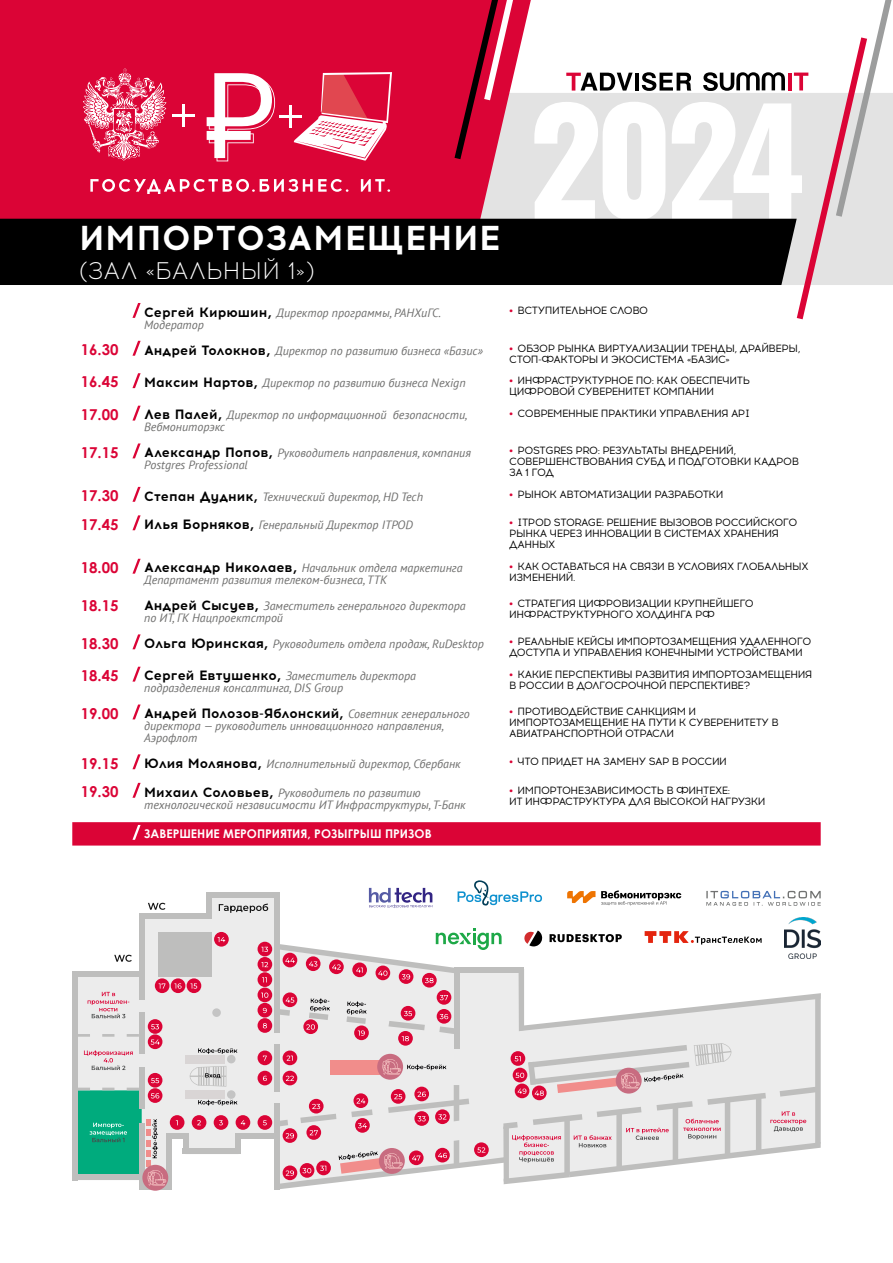
<style>
.page{position:relative;width:893px;height:1263px;background:#fff}
.page>*{position:absolute;margin:0;border:0;box-sizing:border-box;transform-origin:0 0}
.t1{font:700 142.5px "Oswald";color:#fff}
.t2{font:700 34.5px "Acrom";letter-spacing:.01em;color:#fff}
.t3{font:300 24px "Acrom";letter-spacing:.01em;color:#fff}
.t4{font:700 15px "Century Gothic";color:#db0436}
.t5{font:700 13.5px "Acrom";color:#000}
.t6{font:italic 12px/12px "PT Sans";color:#6f6f6e}
.t7{font:700 12px "Century Gothic";color:#fff}
.t8{font:10.5px/10.9px "Acrom";letter-spacing:-.04em;color:#000}
.s1{font-family:"Acrom";font-weight:700;font-style:normal;font-size:13.5px;color:#000}
.s2{color:#db0436}
.s3{font-family:"PT Sans";font-weight:400;font-style:italic;font-size:12px;color:#6f6f6e}
</style>
<div class="page">
<svg style="left:78px;top:896px;width:604px;height:291px"></svg>
<div style="left:531px;top:93px;width:261px;height:126px;background:#e3e3e3"></div>
<div style="left:0;top:0;width:531px;height:219px;background:#db0436"></div>
<div style="left:60px;top:52px;width:348px;height:121px;background:#db0436"></div>
<svg style="left:83px;top:69px;width:84px;height:91px"></svg>
<svg style="left:207px;top:73px;width:68px;height:88px"></svg>
<svg style="left:294px;top:72px;width:98px;height:89px"></svg>
<hr style="left:182px;top:104px;width:3px;height:23px;background:#fff">
<hr style="left:172px;top:114px;width:23px;height:3px;background:#fff">
<hr style="left:289px;top:105px;width:3px;height:23px;background:#fff">
<hr style="left:279px;top:115px;width:23px;height:3px;background:#fff">
<svg style="left:90px;top:179px;width:258px;height:15px"></svg>
<svg style="left:361px;top:179px;width:29px;height:13px"></svg>
<svg style="left:792px;top:0;width:101px;height:320px"></svg>
<svg style="left:450px;top:0;width:183px;height:166px"></svg>
<hr style="left:635px;top:73px;width:4px;height:18px;background:#000">
<svg style="left:642px;top:72px;width:49px;height:19px"></svg>
<svg style="left:703px;top:72px;width:82px;height:19px"></svg>
<hr style="left:788px;top:73px;width:4px;height:17px;background:#db0436">
<svg style="left:132px;top:303px;width:9px;height:15px"></svg>
<svg style="left:132px;top:341px;width:9px;height:15px"></svg>
<svg style="left:132px;top:373px;width:9px;height:15px"></svg>
<svg style="left:132px;top:406px;width:9px;height:15px"></svg>
<svg style="left:132px;top:443px;width:9px;height:15px"></svg>
<svg style="left:132px;top:487px;width:9px;height:15px"></svg>
<svg style="left:132px;top:515px;width:9px;height:15px"></svg>
<svg style="left:132px;top:559px;width:9px;height:15px"></svg>
<svg style="left:132px;top:634px;width:9px;height:15px"></svg>
<svg style="left:132px;top:667px;width:9px;height:15px"></svg>
<svg style="left:132px;top:704px;width:9px;height:15px"></svg>
<svg style="left:132px;top:754px;width:9px;height:15px"></svg>
<svg style="left:132px;top:783px;width:9px;height:15px"></svg>
<div style="left:72px;top:822px;width:749px;height:23px;background:#db0436"></div>
<div style="left:0;top:219px;width:797px;height:66px;background:#000"></div>
<svg style="left:369px;top:888px;width:63px;height:20px"></svg>
<svg style="left:458px;top:880px;width:84px;height:26px"></svg>
<svg style="left:567px;top:891px;width:28px;height:12px"></svg>
<svg style="left:601px;top:890px;width:80px;height:15px"></svg>
<svg style="left:706px;top:891px;width:115px;height:15px"></svg>
<img style="left:788px;top:917px;width:29px;height:8px">
<div style="left:72px;top:971px;width:6px;height:209px;background:#bebebd"></div>
<div style="left:139px;top:971px;width:5px;height:28px;background:#bebebd"></div>
<div style="left:139px;top:913px;width:5px;height:63px;background:#bebebd"></div>
<div style="left:206px;top:892px;width:6px;height:21px;background:#bebebd"></div>
<div style="left:274px;top:892px;width:6px;height:140px;background:#bebebd"></div>
<div style="left:139px;top:1013px;width:5px;height:41px;background:#bebebd"></div>
<div style="left:139px;top:1068px;width:5px;height:41px;background:#bebebd"></div>
<div style="left:183px;top:1134px;width:5px;height:17px;background:#bebebd"></div>
<div style="left:74px;top:971px;width:70px;height:5px;background:#bebebd"></div>
<div style="left:206px;top:892px;width:74px;height:5px;background:#bebebd"></div>
<div style="left:166px;top:1134px;width:22px;height:5px;background:#bebebd"></div>
<div style="left:139px;top:1184px;width:32px;height:5px;background:#bebebd"></div>
<div style="left:166px;top:1134px;width:5px;height:55px;background:#bebebd"></div>
<div style="left:183px;top:1148px;width:58px;height:6px;background:#bebebd"></div>
<div style="left:158px;top:932px;width:54px;height:44px;background:#bebebd"></div>
<div style="left:139px;top:913px;width:73px;height:5px;background:#bebebd"></div>
<svg style="left:78px;top:1034px;width:61px;height:3px"></svg>
<svg style="left:88px;top:992px;width:41px;height:26px"></svg>
<svg style="left:84px;top:1050px;width:49px;height:20px"></svg>
<svg style="left:114px;top:955px;width:18px;height:7px"></svg>
<svg style="left:148px;top:903px;width:17px;height:7px"></svg>
<svg style="left:219px;top:903px;width:49px;height:10px"></svg>
<div style="left:170px;top:1115px;width:14px;height:15px;background:#db0436;border-radius:7px"></div>
<div style="left:187px;top:978px;width:14px;height:15px;background:#db0436;border-radius:7px"></div>
<div style="left:148px;top:1034px;width:14px;height:15px;background:#db0436;border-radius:7px"></div>
<svg style="left:151px;top:1039px;width:9px;height:6px"></svg>
<div style="left:148px;top:1073px;width:14px;height:14px;background:#db0436;border-radius:7px"></div>
<div style="left:148px;top:1019px;width:14px;height:15px;background:#db0436;border-radius:7px"></div>
<svg style="left:151px;top:1024px;width:8px;height:5px"></svg>
<div style="left:171px;top:978px;width:14px;height:15px;background:#db0436;border-radius:7px"></div>
<svg style="left:174px;top:983px;width:8px;height:6px"></svg>
<div style="left:155px;top:978px;width:14px;height:15px;background:#db0436;border-radius:7px"></div>
<svg style="left:159px;top:983px;width:6px;height:5px"></svg>
<div style="left:185px;top:1090px;width:40px;height:9px;background:#d9d5d5"></div>
<div style="left:185px;top:1055px;width:40px;height:8px;background:#d9d5d5"></div>
<svg style="left:142px;top:1165px;width:26px;height:26px"></svg>
<svg style="left:74px;top:1078px;width:92px;height:107px;background:#69b59f"></svg>
<svg style="left:190px;top:928px;width:631px;height:261px"></svg>
<h2 class="t2" style="left:79px;top:214px;width:423px">ИМПОРТОЗАМЕЩЕНИЕ</h2>
<h3 class="t3" style="left:79px;top:256px;width:237px">(ЗАЛ «БАЛЬНЫЙ 1»)</h3>
<h1 class="t1" style="left:529px;top:86px;width:277px">2024</h1>
<p class="t6" style="left:144px;top:306px;width:298px"><span class="s1">Сергей Кирюшин,</span> Директор программы, РАНХиГС.<br>Модератор</p>
<p class="t8" style="left:509px;top:305px;width:140px"><span class="s2">•</span> ВСТУПИТЕЛЬНОЕ СЛОВО</p>
<h3 class="t4" style="left:81px;top:338px;width:39px">16.30</h3>
<p class="t6" style="left:144px;top:344px;width:340px"><span class="s1">Андрей Толокнов,</span> Директор по развитию бизнеса «Базис»</p>
<p class="t8" style="left:509px;top:343px;width:293px"><span class="s2">•</span> ОБЗОР РЫНКА ВИРТУАЛИЗАЦИИ ТРЕНДЫ, ДРАЙВЕРЫ,<br>СТОП-ФАКТОРЫ И ЭКОСИСТЕМА «БАЗИС»</p>
<h3 class="t4" style="left:81px;top:371px;width:39px">16.45</h3>
<p class="t6" style="left:144px;top:376px;width:323px"><span class="s1">Максим Нартов,</span> Директор по развитию бизнеса Nexign</p>
<p class="t8" style="left:509px;top:375px;width:242px"><span class="s2">•</span> ИНФРАСТРУКТУРНОЕ ПО: КАК ОБЕСПЕЧИТЬ<br>ЦИФРОВОЙ СУВЕРЕНИТЕТ КОМПАНИИ</p>
<h3 class="t4" style="left:81px;top:403px;width:39px">17.00</h3>
<p class="t6" style="left:144px;top:409px;width:325px"><span class="s1">Лев Палей,</span> Директор по информационной безопасности,<br>Вебмониторэкс</p>
<p class="t8" style="left:509px;top:408px;width:242px"><span class="s2">•</span> СОВРЕМЕННЫЕ ПРАКТИКИ УПРАВЛЕНИЯ API</p>
<h3 class="t4" style="left:81px;top:441px;width:39px">17.15</h3>
<p class="t6" style="left:144px;top:447px;width:328px"><span class="s1">Александр Попов,</span> Руководитель направления, компания<br>Postgres Professional</p>
<p class="t8" style="left:509px;top:446px;width:291px"><span class="s2">•</span> POSTGRES PRO: РЕЗУЛЬТАТЫ ВНЕДРЕНИЙ,<br>СОВЕРШЕНСТВОВАНИЯ СУБД И ПОДГОТОВКИ КАДРОВ<br>ЗА 1 ГОД</p>
<h3 class="t4" style="left:81px;top:484px;width:39px">17.30</h3>
<p class="t6" style="left:144px;top:490px;width:280px"><span class="s1">Степан Дудник,</span> Технический директор, HD Tech</p>
<p class="t8" style="left:509px;top:489px;width:216px"><span class="s2">•</span> РЫНОК АВТОМАТИЗАЦИИ РАЗРАБОТКИ</p>
<h3 class="t4" style="left:81px;top:513px;width:39px">17.45</h3>
<p class="t6" style="left:144px;top:519px;width:270px"><span class="s1">Илья Борняков,</span> Генеральный Директор ITPOD</p>
<p class="t8" style="left:509px;top:517px;width:290px"><span class="s2">•</span> ITPOD STORAGE: РЕШЕНИЕ ВЫЗОВОВ РОССИЙСКОГО<br>РЫНКА ЧЕРЕЗ ИННОВАЦИИ В СИСТЕМАХ ХРАНЕНИЯ<br>ДАННЫХ</p>
<h3 class="t4" style="left:81px;top:556px;width:39px">18.00</h3>
<p class="t6" style="left:144px;top:562px;width:320px"><span class="s1">Александр Николаев,</span> Начальник отдела маркетинга<br>Департамент развития телеком-бизнеса, ТТК</p>
<p class="t8" style="left:509px;top:561px;width:301px"><span class="s2">•</span> КАК ОСТАВАТЬСЯ НА СВЯЗИ В УСЛОВИЯХ ГЛОБАЛЬНЫХ<br>ИЗМЕНЕНИЙ.</p>
<h3 class="t4" style="left:81px;top:594px;width:39px">18.15</h3>
<p class="t6" style="left:144px;top:600px;width:323px"><span class="s1">Андрей Сысуев,</span> Заместитель генерального директора по ИТ, ГК Нацпроектстрой</p>
<p class="t8" style="left:509px;top:599px;width:246px"><span class="s2">•</span> СТРАТЕГИЯ ЦИФРОВИЗАЦИИ КРУПНЕЙШЕГО<br>ИНФРАСТРУКТУРНОГО ХОЛДИНГА РФ</p>
<h3 class="t4" style="left:81px;top:632px;width:39px">18.30</h3>
<p class="t6" style="left:144px;top:638px;width:341px"><span class="s1">Ольга Юринская,</span> Руководитель отдела продаж, RuDesktop</p>
<p class="t8" style="left:509px;top:637px;width:304px"><span class="s2">•</span> РЕАЛЬНЫЕ КЕЙСЫ ИМПОРТОЗАМЕЩЕНИЯ УДАЛЕННОГО<br>ДОСТУПА И УПРАВЛЕНИЯ КОНЕЧНЫМИ УСТРОЙСТВАМИ</p>
<h3 class="t4" style="left:81px;top:664px;width:39px">18.45</h3>
<p class="t6" style="left:144px;top:670px;width:273px"><span class="s1">Сергей Евтушенко,</span> Заместитель директора подразделения консалтинга, DIS Group</p>
<p class="t8" style="left:509px;top:669px;width:305px"><span class="s2">•</span> КАКИЕ ПЕРСПЕКТИВЫ РАЗВИТИЯ ИМПОРТОЗАМЕЩЕНИЯ<br>В РОССИИ В ДОЛГОСРОЧНОЙ ПЕРСПЕКТИВЕ?</p>
<h3 class="t4" style="left:81px;top:702px;width:39px">19.00</h3>
<p class="t5" style="left:144px;top:704px;width:327px">Андрей Полозов-Яблонский, <span class="s3">Советник генерального</span></p>
<p class="t6" style="left:144px;top:720px;width:302px">директора — руководитель инновационного направления,<br>Аэрофлот</p>
<p class="t8" style="left:509px;top:707px;width:271px"><span class="s2">•</span> ПРОТИВОДЕЙСТВИЕ САНКЦИЯМ И<br>ИМПОРТОЗАМЕЩЕНИЕ НА ПУТИ К СУВЕРЕНИТЕТУ В<br>АВИАТРАНСПОРТНОЙ ОТРАСЛИ</p>
<h3 class="t4" style="left:81px;top:752px;width:39px">19.15</h3>
<p class="t6" style="left:144px;top:758px;width:318px"><span class="s1">Юлия Молянова,</span> Исполнительный директор, Сбербанк</p>
<p class="t8" style="left:509px;top:756px;width:219px"><span class="s2">•</span> ЧТО ПРИДЕТ НА ЗАМЕНУ SAP В РОССИИ</p>
<h3 class="t4" style="left:81px;top:780px;width:39px">19.30</h3>
<p class="t6" style="left:144px;top:786px;width:323px"><span class="s1">Михаил Соловьев,</span> Руководитель по развитию технологической независимости ИТ Инфраструктуры, Т-Банк</p>
<p class="t8" style="left:509px;top:785px;width:258px"><span class="s2">•</span> ИМПОРТОНЕЗАВИСИМОСТЬ В ФИНТЕХЕ:<br>ИТ ИНФРАСТРУКТУРА ДЛЯ ВЫСОКОЙ НАГРУЗКИ</p>
<p class="t7" style="left:144px;top:825px;width:289px">ЗАВЕРШЕНИЕ МЕРОПРИЯТИЯ, РОЗЫГРЫШ ПРИЗОВ</p>
</div>
